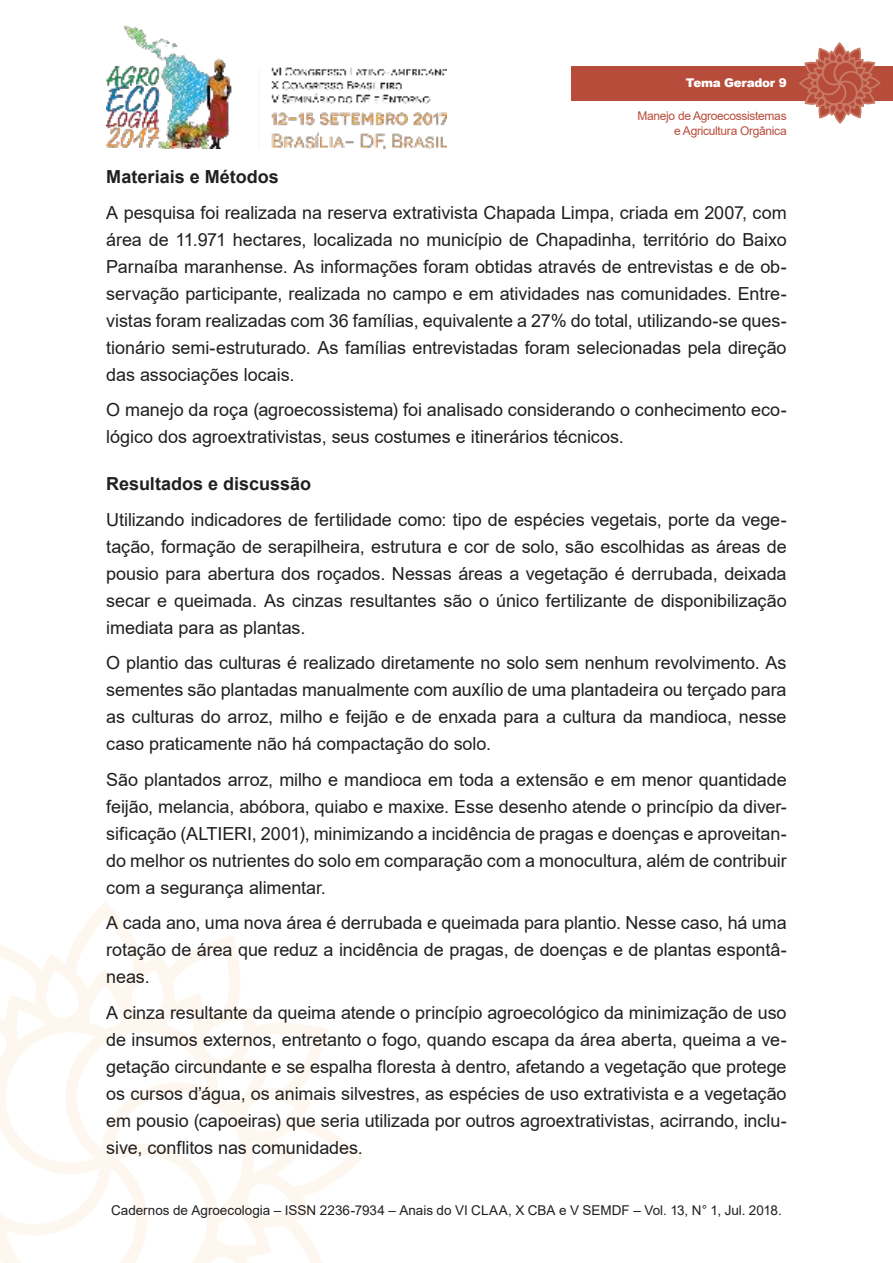
<style>
.page{position:relative;width:893px;height:1263px;background:#fff}
.page>*{position:absolute;margin:0;border:0;box-sizing:border-box;transform-origin:0 0}
.t1{font:18px/27px "Arial";letter-spacing:-.005em;color:#221f1f;text-align:justify}
.t2{font:700 18px "Arial";color:#221f1f}
.t3{font:13.5px "Arial";color:#221f1f}
.t4{font:12px/14.4px "Arial";letter-spacing:-.025em;color:#b84c3b;text-align:right}
.t5{font:900 12px "Arial";letter-spacing:-.025em;color:#fff}
</style>
<div class="page">
<img style="left:106px;top:25px;width:340px;height:124px">
<svg style="left:0;top:910px;width:363px;height:353px"></svg>
<div style="left:571px;top:66px;width:322px;height:34px;background:#b84c3b"></div>
<svg style="left:798px;top:43px;width:83px;height:81px"></svg>
<p class="t5" style="left:686px;top:76px;width:102px">Tema Gerador 9</p>
<p class="t4" style="left:637px;top:110px;width:151px">Manejo de Agroecossistemas e Agricultura Orgânica</p>
<p class="t2" style="left:106px;top:170px;width:174px">Materiais e Métodos</p>
<p class="t1" style="left:106px;top:201px;width:682px">A pesquisa foi realizada na reserva extrativista Chapada Limpa, criada em 2007, com área de 11.971 hectares, localizada no município de Chapadinha, território do Baixo Parnaíba maranhense. As informações foram obtidas através de entrevistas e de ob&shy;servação participante, realizada no campo e em atividades nas comunidades. Entre&shy;vistas foram realizadas com 36 famílias, equivalente a 27% do total, utilizando-se ques&shy;tionário semi-estruturado. As famílias entrevistadas foram selecionadas pela direção das associações locais.</p>
<p class="t1" style="left:106px;top:398px;width:682px">O manejo da roça (agroecossistema) foi analisado considerando o conhecimento eco&shy;lógico dos agroextrativistas, seus costumes e itinerários técnicos.</p>
<p class="t2" style="left:106px;top:477px;width:206px">Resultados e discussão</p>
<p class="t1" style="left:106px;top:508px;width:682px">Utilizando indicadores de fertilidade como: tipo de espécies vegetais, porte da vege&shy;tação, formação de serapilheira, estrutura e cor de solo, são escolhidas as áreas de pousio para abertura dos roçados. Nessas áreas a vegetação é derrubada, deixada secar e queimada. As cinzas resultantes são o único fertilizante de disponibilização imediata para as plantas.</p>
<p class="t1" style="left:106px;top:651px;width:682px">O plantio das culturas é realizado diretamente no solo sem nenhum revolvimento. As sementes são plantadas manualmente com auxílio de uma plantadeira ou terçado para as culturas do arroz, milho e feijão e de enxada para a cultura da mandioca, nesse caso praticamente não há compactação do solo.</p>
<p class="t1" style="left:106px;top:768px;width:682px">São plantados arroz, milho e mandioca em toda a extensão e em menor quantidade feijão, melancia, abóbora, quiabo e maxixe. Esse desenho atende o princípio da diver&shy;sificação (ALTIERI, 2001), minimizando a incidência de pragas e doenças e aproveitan&shy;do melhor os nutrientes do solo em comparação com a monocultura, além de contribuir com a segurança alimentar.</p>
<p class="t1" style="left:106px;top:911px;width:682px">A cada ano, uma nova área é derrubada e queimada para plantio. Nesse caso, há uma rotação de área que reduz a incidência de pragas, de doenças e de plantas espontâ&shy;neas.</p>
<p class="t1" style="left:106px;top:1001px;width:682px">A cinza resultante da queima atende o princípio agroecológico da minimização de uso de insumos externos, entretanto o fogo, quando escapa da área aberta, queima a ve&shy;getação circundante e se espalha floresta à dentro, afetando a vegetação que protege os cursos d’água, os animais silvestres, as espécies de uso extrativista e a vegetação em pousio (capoeiras) que seria utilizada por outros agroextrativistas, acirrando, inclu&shy;sive, conflitos nas comunidades.</p>
<p class="t3" style="left:111px;top:1205px;width:672px">Cadernos de Agroecologia – ISSN 2236-7934 – Anais do VI CLAA, X CBA e V SEMDF – Vol. 13, N° 1, Jul. 2018.</p>
</div>
